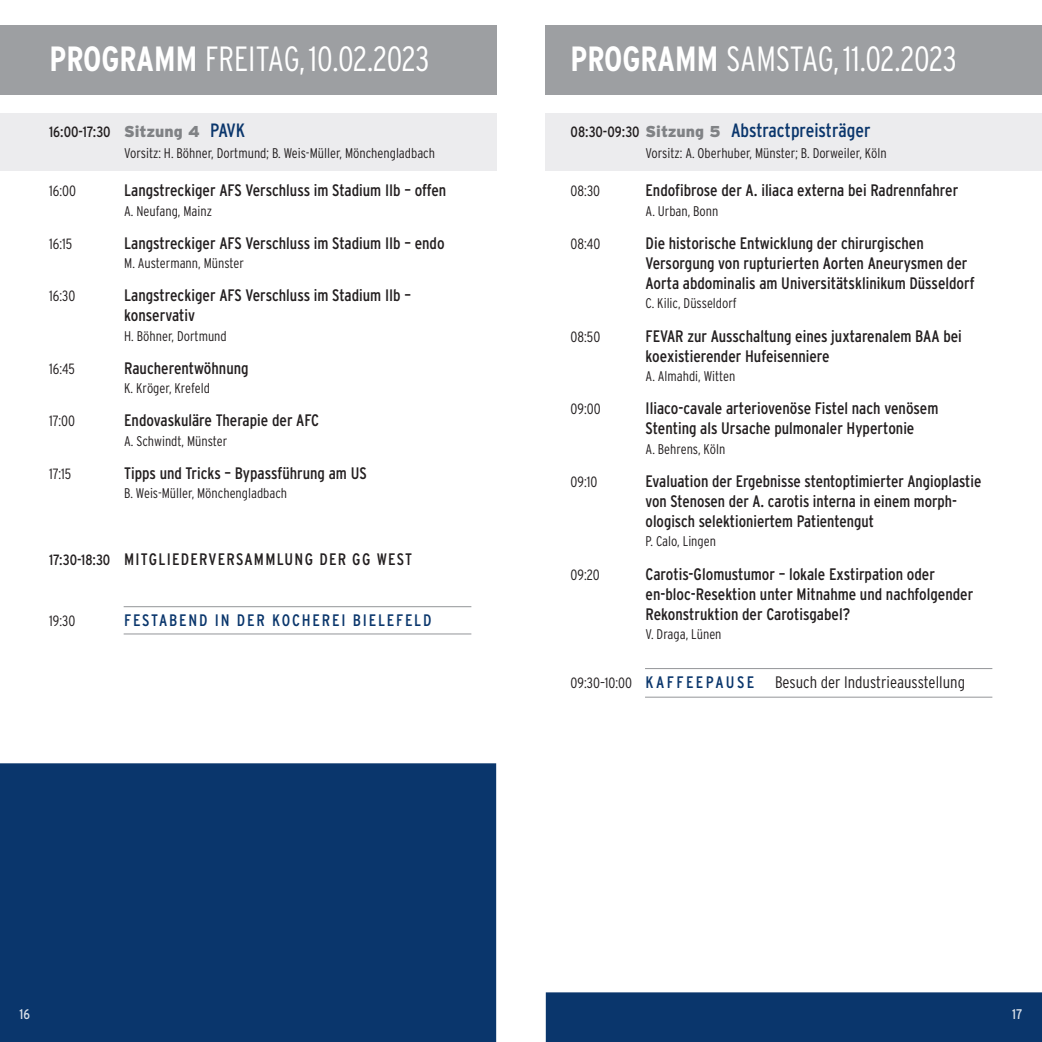
<style>
.page{position:relative;width:1042px;height:1042px;background:#fff}
.page>*{position:absolute;margin:0;border:0;box-sizing:border-box;transform-origin:0 0}
.t1{font:300 condensed 35px "Interstate Plus";letter-spacing:-.01em;color:#fff;scale:.96 1}
.t2{font:condensed 19.25px "Interstate Plus";color:#0a366c}
.t3{font:condensed 16.62px "Interstate Plus";color:#231f20}
.t4{font:300 condensed 16.62px "Interstate Plus";color:#231f20}
.t5{font:condensed 16.62px "Interstate Plus";letter-spacing:.075em;color:#231f20}
.t6{font:condensed 16.62px "Interstate Plus";letter-spacing:.11em;color:#0a366c}
.t7{font:300 condensed 14.88px "Interstate Plus";color:#231f20}
.t8{font:condensed 14.88px "Interstate Plus";color:#231f20}
.t9{font:300 condensed 14px "Interstate Plus";color:#231f20}
.t10{font:condensed 14px "Interstate Plus";color:rgb(255 255 255/.85)}
.s1{font-weight:700}
.s2{font-weight:900;font-stretch:normal;font-size:15.75px;color:#808285}
.s3{font-size:19.25px;color:#0a366c}
.s4{font-size:14.88px}
.s5{font-size:14.88px;color:#231f20}
.s6{font-weight:400;color:#0a366c}
</style>
<div class="page">
<div style="left:0;top:113px;width:496px;height:57px;background:#ececee"></div>
<div style="left:546px;top:113px;width:496px;height:57px;background:#ececee"></div>
<div style="left:0;top:763px;width:496px;height:279px;background:#0a366c"></div>
<div style="left:546px;top:992px;width:496px;height:50px;background:#0a366c"></div>
<div style="left:0;top:25px;width:496px;height:69px;background:#9d9fa2"></div>
<div style="left:546px;top:25px;width:496px;height:69px;background:#9d9fa2"></div>
<hr style="left:124px;top:606px;width:347px;height:1px;background:#939598">
<hr style="left:124px;top:634px;width:347px;height:1px;background:#939598">
<hr style="left:645px;top:668px;width:347px;height:1px;background:#939598">
<hr style="left:645px;top:697px;width:347px;height:1px;background:#939598">
<p class="t1" style="left:50px;top:45px;width:397px"><span class="s1">PROGRAMM</span> FREITAG,10.02.2023</p>
<p class="t8" style="left:49px;top:126px;width:197px">16:00-17:30 <span class="s2">Sitzung 4</span> <span class="s3">PAVK</span></p>
<p class="t9" style="left:124px;top:148px;width:312px">Vorsitz: H. Böhner, Dortmund; B. Weis-Müller, Mönchengladbach</p>
<p class="t7" style="left:49px;top:185px;width:28px">16:00</p>
<p class="t3" style="left:124px;top:184px;width:324px">Langstreckiger AFS Verschluss im Stadium IIb – offen</p>
<p class="t9" style="left:124px;top:205px;width:89px">A. Neufang, Mainz</p>
<p class="t7" style="left:49px;top:238px;width:25px">16:15</p>
<p class="t3" style="left:124px;top:237px;width:322px">Langstreckiger AFS Verschluss im Stadium IIb – endo</p>
<p class="t9" style="left:124px;top:258px;width:121px">M. Austermann, Münster</p>
<p class="t7" style="left:49px;top:290px;width:28px">16:30</p>
<p class="t3" style="left:124px;top:289px;width:288px">Langstreckiger AFS Verschluss im Stadium IIb –</p>
<p class="t3" style="left:124px;top:309px;width:72px">konservativ</p>
<p class="t9" style="left:124px;top:330px;width:104px">H. Böhner, Dortmund</p>
<p class="t7" style="left:49px;top:363px;width:27px">16:45</p>
<p class="t3" style="left:124px;top:362px;width:126px">Raucherentwöhnung</p>
<p class="t9" style="left:124px;top:383px;width:87px">K. Kröger, Krefeld</p>
<p class="t7" style="left:49px;top:416px;width:27px">17:00</p>
<p class="t3" style="left:124px;top:414px;width:196px">Endovaskuläre Therapie der AFC</p>
<p class="t9" style="left:124px;top:435px;width:105px">A. Schwindt, Münster</p>
<p class="t7" style="left:49px;top:468px;width:24px">17:15</p>
<p class="t3" style="left:124px;top:467px;width:244px">Tipps und Tricks – Bypassführung am US</p>
<p class="t9" style="left:124px;top:488px;width:165px">B. Weis-Müller, Mönchengladbach</p>
<p class="t5" style="left:49px;top:553px;width:364px"><span class="s4">17:30-18:30</span> MITGLIEDERVERSAMMLUNG DER GG WEST</p>
<p class="t7" style="left:49px;top:615px;width:28px">19:30</p>
<p class="t6" style="left:124px;top:614px;width:309px">FESTABEND IN DER KOCHEREI BIELEFELD</p>
<p class="t1" style="left:570px;top:45px;width:404px"><span class="s1">PROGRAMM</span> SAMSTAG,11.02.2023</p>
<p class="t2" style="left:570px;top:123px;width:302px"><span class="s5">08:30-09:30</span> <span class="s2">Sitzung 5</span> Abstractpreisträger</p>
<p class="t9" style="left:645px;top:148px;width:243px">Vorsitz: A. Oberhuber, Münster; B. Dorweiler, Köln</p>
<p class="t7" style="left:570px;top:185px;width:31px">08:30</p>
<p class="t3" style="left:645px;top:184px;width:314px">Endofibrose der A. iliaca externa bei Radrennfahrer</p>
<p class="t9" style="left:645px;top:205px;width:74px">A. Urban, Bonn</p>
<p class="t7" style="left:570px;top:238px;width:31px">08:40</p>
<p class="t3" style="left:645px;top:237px;width:280px">Die historische Entwicklung der chirurgischen</p>
<p class="t3" style="left:645px;top:257px;width:323px">Versorgung von rupturierten Aorten Aneurysmen der</p>
<p class="t3" style="left:645px;top:277px;width:330px">Aorta abdominalis am Universitätsklinikum Düsseldorf</p>
<p class="t9" style="left:645px;top:298px;width:93px">C. Kilic, Düsseldorf</p>
<p class="t7" style="left:570px;top:331px;width:31px">08:50</p>
<p class="t3" style="left:645px;top:329px;width:318px">FEVAR zur Ausschaltung eines juxtarenalem BAA bei</p>
<p class="t3" style="left:645px;top:350px;width:186px">koexistierender Hufeisenniere</p>
<p class="t9" style="left:645px;top:371px;width:91px">A. Almahdi, Witten</p>
<p class="t7" style="left:570px;top:403px;width:32px">09:00</p>
<p class="t3" style="left:645px;top:402px;width:294px">Iliaco-cavale arteriovenöse Fistel nach venösem</p>
<p class="t3" style="left:645px;top:422px;width:270px">Stenting als Ursache pulmonaler Hypertonie</p>
<p class="t9" style="left:645px;top:443px;width:81px">A. Behrens, Köln</p>
<p class="t7" style="left:570px;top:476px;width:28px">09:10</p>
<p class="t3" style="left:645px;top:475px;width:337px">Evaluation der Ergebnisse stentoptimierter Angioplastie</p>
<p class="t3" style="left:645px;top:495px;width:313px">von Stenosen der A. carotis interna in einem morph-</p>
<p class="t3" style="left:645px;top:515px;width:230px">ologisch selektioniertem Patientengut</p>
<p class="t9" style="left:645px;top:536px;width:72px">P. Calo, Lingen</p>
<p class="t7" style="left:570px;top:569px;width:31px">09:20</p>
<p class="t3" style="left:645px;top:567px;width:291px">Carotis-Glomustumor – lokale Exstirpation oder</p>
<p class="t3" style="left:645px;top:588px;width:329px">en-bloc-Resektion unter Mitnahme und nachfolgender</p>
<p class="t3" style="left:645px;top:608px;width:206px">Rekonstruktion der Carotisgabel?</p>
<p class="t9" style="left:645px;top:629px;width:78px">V. Draga, Lünen</p>
<p class="t4" style="left:570px;top:676px;width:396px"><span class="s4">09:30–10:00</span> <span class="s6">KAFFEEPAUSE</span> Besuch der Industrieausstellung</p>
<p class="t10" style="left:20px;top:1008px;width:12px">16</p>
<p class="t10" style="left:1012px;top:1008px;width:12px">17</p>
</div>
